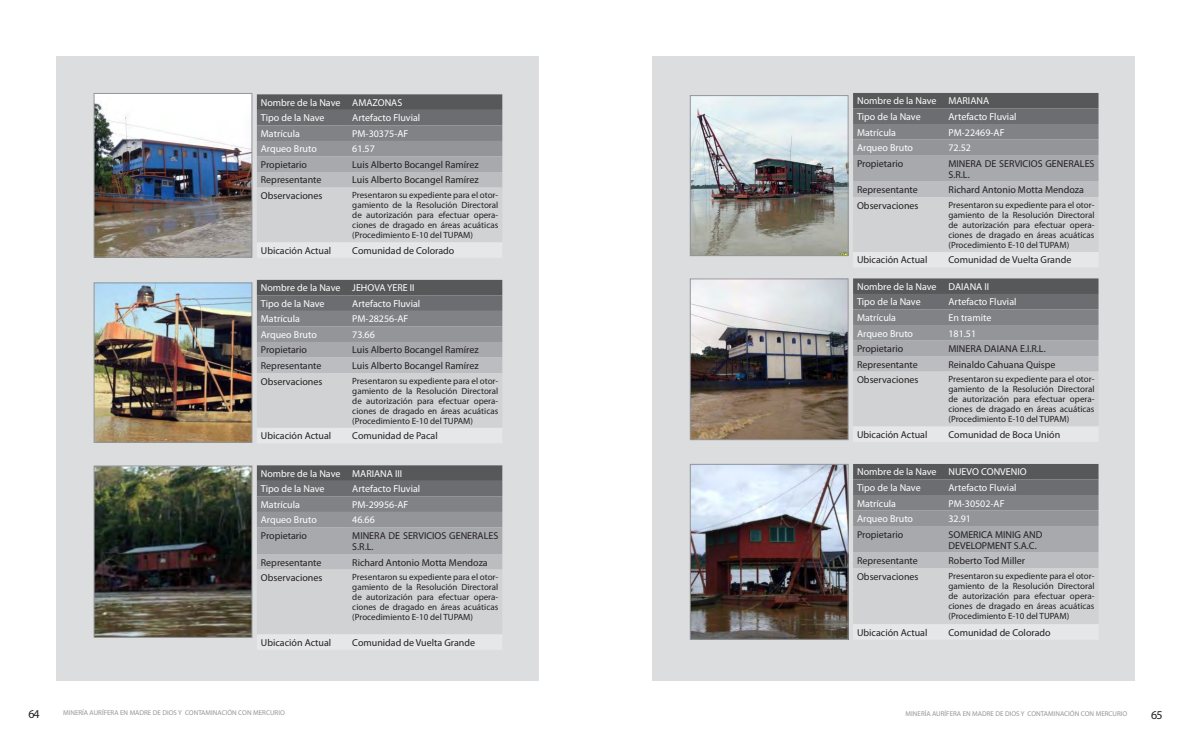
<style>
.page{position:relative;width:1191px;height:738px;background:#fff}
.page>*{position:absolute;margin:0;border:0;box-sizing:border-box;transform-origin:0 0}
.t1{font:12px "Myriad Pro";color:#231f20}
.t2{font:10px/11px "Myriad Pro";color:#231f20}
.t3{font:10px "Myriad Pro";color:#fff}
.t4{font:9px/10px "Myriad Pro";color:#231f20;text-align:justify}
.t5{font:7px "Myriad Pro";color:#939598}
</style>
<div class="page">
<div style="left:57px;top:57px;width:482px;height:623px;background:#dcdddf"></div>
<svg style="left:257px;top:94px;width:245px;height:148px"></svg>
<svg style="left:257px;top:280px;width:245px;height:147px"></svg>
<svg style="left:257px;top:465px;width:245px;height:169px"></svg>
<img style="left:96px;top:95px;width:154px;height:160px">
<div style="left:94px;top:93px;width:158px;height:164px;border:1px solid #939598"></div>
<img style="left:96px;top:284px;width:154px;height:156px">
<div style="left:94px;top:282px;width:158px;height:160px;border:1px solid #939598"></div>
<img style="left:96px;top:467px;width:154px;height:168px">
<div style="left:94px;top:465px;width:158px;height:172px;border:1px solid #939598"></div>
<div style="left:652px;top:57px;width:482px;height:623px;background:#dcdddf"></div>
<svg style="left:853px;top:93px;width:245px;height:158px"></svg>
<svg style="left:853px;top:278px;width:245px;height:148px"></svg>
<svg style="left:853px;top:464px;width:245px;height:160px"></svg>
<img style="left:692px;top:97px;width:154px;height:157px">
<div style="left:690px;top:95px;width:158px;height:161px;border:1px solid #939598"></div>
<img style="left:692px;top:280px;width:154px;height:158px">
<div style="left:690px;top:278px;width:158px;height:162px;border:1px solid #939598"></div>
<img style="left:692px;top:465px;width:154px;height:172px">
<div style="left:690px;top:463px;width:158px;height:176px;border:1px solid #939598"></div>
<p class="t3" style="left:261px;top:96px;width:81px">Nombre de la Nave</p>
<p class="t3" style="left:352px;top:96px;width:51px">AMAZONAS</p>
<p class="t3" style="left:261px;top:112px;width:65px">Tipo de la Nave</p>
<p class="t3" style="left:352px;top:112px;width:69px">Artefacto Fluvial</p>
<p class="t3" style="left:261px;top:127px;width:41px">Matrícula</p>
<p class="t3" style="left:352px;top:127px;width:58px">PM-30375-AF</p>
<p class="t3" style="left:261px;top:143px;width:57px">Arqueo Bruto</p>
<p class="t3" style="left:352px;top:143px;width:24px">61.57</p>
<p class="t2" style="left:261px;top:159px;width:48px">Propietario</p>
<p class="t2" style="left:352px;top:159px;width:128px">Luis Alberto Bocangel Ramírez</p>
<p class="t2" style="left:261px;top:174px;width:62px">Representante</p>
<p class="t2" style="left:352px;top:174px;width:128px">Luis Alberto Bocangel Ramírez</p>
<p class="t2" style="left:261px;top:190px;width:63px">Observaciones</p>
<p class="t4" style="left:352px;top:190px;width:147px">Presentaron su expediente para el otor&shy;gamiento de la Resolución Directoral de autorización para efectuar opera&shy;ciones de dragado en áreas acuáticas (Procedimiento E-10 del TUPAM)</p>
<p class="t2" style="left:261px;top:244px;width:72px">Ubicación Actual</p>
<p class="t2" style="left:352px;top:244px;width:104px">Comunidad de Colorado</p>
<p class="t3" style="left:261px;top:281px;width:81px">Nombre de la Nave</p>
<p class="t3" style="left:352px;top:281px;width:64px">JEHOVA YERE II</p>
<p class="t3" style="left:261px;top:297px;width:65px">Tipo de la Nave</p>
<p class="t3" style="left:352px;top:297px;width:69px">Artefacto Fluvial</p>
<p class="t3" style="left:261px;top:312px;width:41px">Matrícula</p>
<p class="t3" style="left:352px;top:312px;width:58px">PM-28256-AF</p>
<p class="t3" style="left:261px;top:328px;width:57px">Arqueo Bruto</p>
<p class="t3" style="left:352px;top:328px;width:24px">73.66</p>
<p class="t2" style="left:261px;top:344px;width:48px">Propietario</p>
<p class="t2" style="left:352px;top:344px;width:128px">Luis Alberto Bocangel Ramírez</p>
<p class="t2" style="left:261px;top:359px;width:62px">Representante</p>
<p class="t2" style="left:352px;top:359px;width:128px">Luis Alberto Bocangel Ramírez</p>
<p class="t2" style="left:261px;top:375px;width:63px">Observaciones</p>
<p class="t4" style="left:352px;top:375px;width:147px">Presentaron su expediente para el otor&shy;gamiento de la Resolución Directoral de autorización para efectuar opera&shy;ciones de dragado en áreas acuáticas (Procedimiento E-10 del TUPAM)</p>
<p class="t2" style="left:261px;top:430px;width:72px">Ubicación Actual</p>
<p class="t2" style="left:352px;top:430px;width:87px">Comunidad de Pacal</p>
<p class="t3" style="left:261px;top:467px;width:81px">Nombre de la Nave</p>
<p class="t3" style="left:352px;top:467px;width:51px">MARIANA III</p>
<p class="t3" style="left:261px;top:482px;width:65px">Tipo de la Nave</p>
<p class="t3" style="left:352px;top:482px;width:69px">Artefacto Fluvial</p>
<p class="t3" style="left:261px;top:498px;width:41px">Matrícula</p>
<p class="t3" style="left:352px;top:498px;width:58px">PM-29956-AF</p>
<p class="t3" style="left:261px;top:513px;width:57px">Arqueo Bruto</p>
<p class="t3" style="left:352px;top:513px;width:24px">46.66</p>
<p class="t2" style="left:261px;top:529px;width:48px">Propietario</p>
<p class="t2" style="left:352px;top:529px;width:147px">MINERA DE SERVICIOS GENERALES<br>S.R.L.</p>
<p class="t2" style="left:261px;top:556px;width:62px">Representante</p>
<p class="t2" style="left:352px;top:556px;width:137px">Richard Antonio Motta Mendoza</p>
<p class="t2" style="left:261px;top:571px;width:63px">Observaciones</p>
<p class="t4" style="left:352px;top:571px;width:147px">Presentaron su expediente para el otor&shy;gamiento de la Resolución Directoral de autorización para efectuar opera&shy;ciones de dragado en áreas acuáticas (Procedimiento E-10 del TUPAM)</p>
<p class="t2" style="left:261px;top:636px;width:72px">Ubicación Actual</p>
<p class="t2" style="left:352px;top:636px;width:124px">Comunidad de Vuelta Grande</p>
<p class="t3" style="left:857px;top:95px;width:81px">Nombre de la Nave</p>
<p class="t3" style="left:948px;top:95px;width:42px">MARIANA</p>
<p class="t3" style="left:857px;top:110px;width:65px">Tipo de la Nave</p>
<p class="t3" style="left:948px;top:110px;width:69px">Artefacto Fluvial</p>
<p class="t3" style="left:857px;top:126px;width:41px">Matrícula</p>
<p class="t3" style="left:948px;top:126px;width:58px">PM-22469-AF</p>
<p class="t3" style="left:857px;top:141px;width:57px">Arqueo Bruto</p>
<p class="t3" style="left:948px;top:141px;width:24px">72.52</p>
<p class="t2" style="left:857px;top:157px;width:48px">Propietario</p>
<p class="t2" style="left:948px;top:157px;width:147px">MINERA DE SERVICIOS GENERALES<br>S.R.L.</p>
<p class="t2" style="left:857px;top:184px;width:62px">Representante</p>
<p class="t2" style="left:948px;top:184px;width:137px">Richard Antonio Motta Mendoza</p>
<p class="t2" style="left:857px;top:199px;width:63px">Observaciones</p>
<p class="t4" style="left:948px;top:199px;width:147px">Presentaron su expediente para el otor&shy;gamiento de la Resolución Directoral de autorización para efectuar opera&shy;ciones de dragado en áreas acuáticas (Procedimiento E-10 del TUPAM)</p>
<p class="t2" style="left:857px;top:254px;width:72px">Ubicación Actual</p>
<p class="t2" style="left:948px;top:254px;width:124px">Comunidad de Vuelta Grande</p>
<p class="t3" style="left:857px;top:280px;width:81px">Nombre de la Nave</p>
<p class="t3" style="left:948px;top:280px;width:42px">DAIANA II</p>
<p class="t3" style="left:857px;top:296px;width:65px">Tipo de la Nave</p>
<p class="t3" style="left:948px;top:296px;width:69px">Artefacto Fluvial</p>
<p class="t3" style="left:857px;top:311px;width:41px">Matrícula</p>
<p class="t3" style="left:948px;top:311px;width:44px">En tramite</p>
<p class="t3" style="left:857px;top:327px;width:57px">Arqueo Bruto</p>
<p class="t3" style="left:948px;top:327px;width:29px">181.51</p>
<p class="t2" style="left:857px;top:343px;width:48px">Propietario</p>
<p class="t2" style="left:948px;top:343px;width:99px">MINERA DAIANA E.I.R.L.</p>
<p class="t2" style="left:857px;top:358px;width:62px">Representante</p>
<p class="t2" style="left:948px;top:358px;width:109px">Reinaldo Cahuana Quispe</p>
<p class="t2" style="left:857px;top:374px;width:63px">Observaciones</p>
<p class="t4" style="left:948px;top:374px;width:147px">Presentaron su expediente para el otor&shy;gamiento de la Resolución Directoral de autorización para efectuar opera&shy;ciones de dragado en áreas acuáticas (Procedimiento E-10 del TUPAM)</p>
<p class="t2" style="left:857px;top:428px;width:72px">Ubicación Actual</p>
<p class="t2" style="left:948px;top:428px;width:113px">Comunidad de Boca Unión</p>
<p class="t3" style="left:857px;top:465px;width:81px">Nombre de la Nave</p>
<p class="t3" style="left:948px;top:465px;width:80px">NUEVO CONVENIO</p>
<p class="t3" style="left:857px;top:481px;width:65px">Tipo de la Nave</p>
<p class="t3" style="left:948px;top:481px;width:69px">Artefacto Fluvial</p>
<p class="t3" style="left:857px;top:496px;width:41px">Matrícula</p>
<p class="t3" style="left:948px;top:496px;width:58px">PM-30502-AF</p>
<p class="t3" style="left:857px;top:512px;width:57px">Arqueo Bruto</p>
<p class="t3" style="left:948px;top:512px;width:24px">32.91</p>
<p class="t2" style="left:857px;top:528px;width:48px">Propietario</p>
<p class="t2" style="left:948px;top:528px;width:95px">SOMERICA MINIG AND<br>DEVELOPMENT S.A.C.</p>
<p class="t2" style="left:857px;top:554px;width:62px">Representante</p>
<p class="t2" style="left:948px;top:554px;width:78px">Roberto Tod Miller</p>
<p class="t2" style="left:857px;top:570px;width:63px">Observaciones</p>
<p class="t4" style="left:948px;top:570px;width:147px">Presentaron su expediente para el otor&shy;gamiento de la Resolución Directoral de autorización para efectuar opera&shy;ciones de dragado en áreas acuáticas (Procedimiento E-10 del TUPAM)</p>
<p class="t2" style="left:857px;top:626px;width:72px">Ubicación Actual</p>
<p class="t2" style="left:948px;top:626px;width:104px">Comunidad de Colorado</p>
<p class="t5" style="left:63px;top:707px;width:223px">MINERÍA AURÍFERA EN MADRE DE DIOS Y CONTAMINACIÓN CON MERCURIO</p>
<h1 class="t1" style="left:28px;top:706px;width:13px">64</h1>
<p class="t5" style="left:905px;top:708px;width:223px">MINERÍA AURÍFERA EN MADRE DE DIOS Y CONTAMINACIÓN CON MERCURIO</p>
<h1 class="t1" style="left:1151px;top:706px;width:13px">65</h1>
</div>
